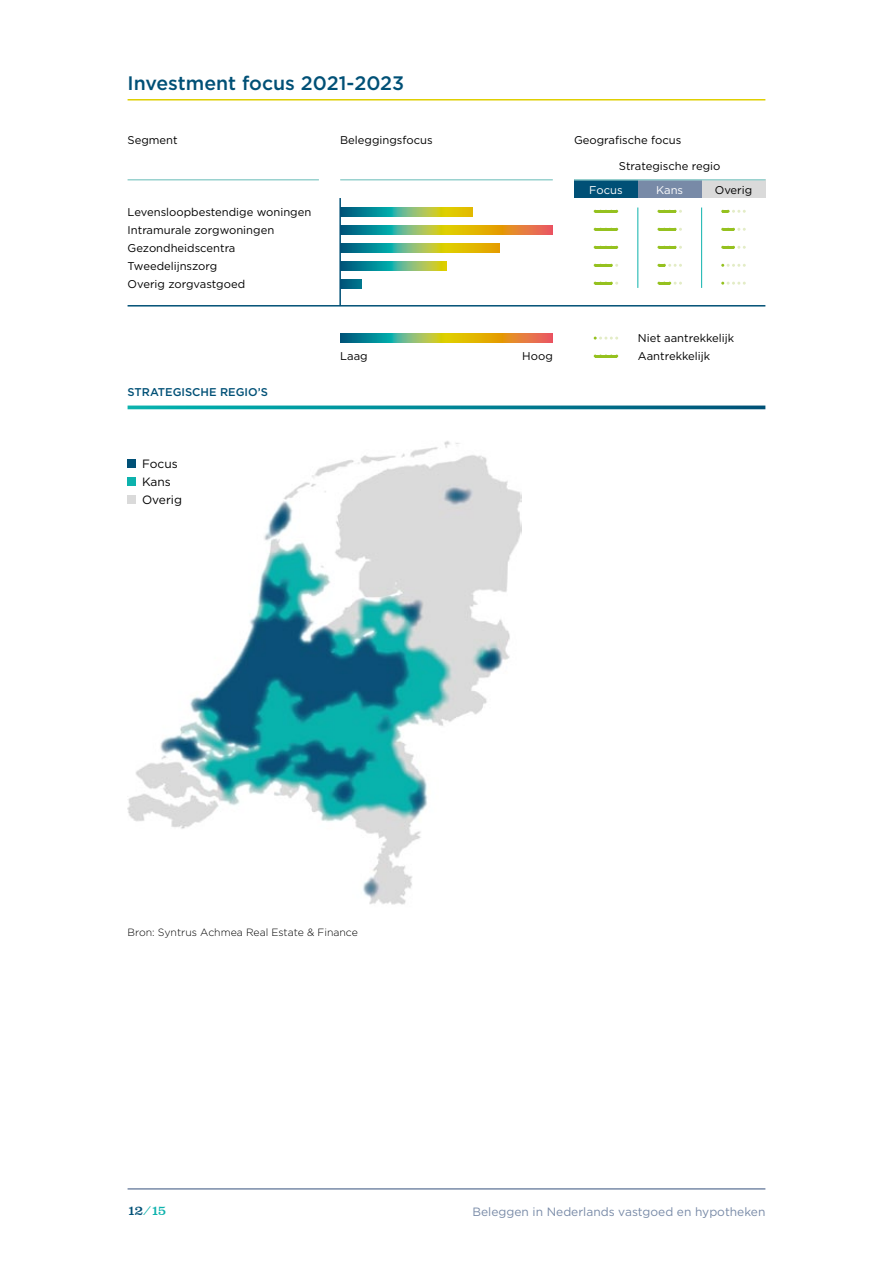
<style>
.page{position:relative;width:893px;height:1263px;background:#fff}
.page>*{position:absolute;margin:0;border:0;box-sizing:border-box;transform-origin:0 0}
.t1{font:500 19.5px "Gotham";color:#005076}
.t2{font:12px "Gotham";color:#788aa7}
.t3{font:12px/18px "Gotham";color:#000}
.t4{font:500 12px "Clarendon";color:#0db2ad}
.t5{font:11.25px/18px "Gotham";color:#000}
.t6{font:500 11.25px "Gotham";color:#005076}
.t7{font:11.25px "Gotham";color:#fff}
.t8{font:300 10.5px "Gotham";color:#000}
.s1{color:#005076}
</style>
<div class="page">
<hr style="left:128px;top:1188px;width:637px;height:2px;background:#788aa7">
<hr style="left:128px;top:99px;width:637px;height:2px;background:#dfcf00">
<svg style="left:341px;top:207px;width:132px;height:9px"></svg>
<svg style="left:341px;top:225px;width:212px;height:9px"></svg>
<svg style="left:340px;top:333px;width:213px;height:9px"></svg>
<svg style="left:341px;top:243px;width:158px;height:9px"></svg>
<svg style="left:341px;top:261px;width:105px;height:9px"></svg>
<svg style="left:341px;top:279px;width:20px;height:9px"></svg>
<hr style="left:339px;top:198px;width:2px;height:108px;background:#005076">
<div style="left:574px;top:180px;width:64px;height:18px;background:#005076"></div>
<div style="left:638px;top:180px;width:64px;height:18px;background:#788aa7"></div>
<div style="left:702px;top:180px;width:63px;height:18px;background:#dadada"></div>
<hr style="left:128px;top:305px;width:637px;height:2px;background:#005076">
<hr style="left:574px;top:179px;width:191px;height:2px;background:#99d2cf">
<hr style="left:340px;top:179px;width:213px;height:1px;background:#99d2cf">
<hr style="left:128px;top:179px;width:191px;height:1px;background:#99d2cf">
<svg style="left:594px;top:337px;width:24px;height:3px"></svg>
<svg style="left:594px;top:264px;width:24px;height:3px"></svg>
<svg style="left:594px;top:282px;width:24px;height:3px"></svg>
<svg style="left:657px;top:210px;width:25px;height:3px"></svg>
<svg style="left:657px;top:228px;width:25px;height:3px"></svg>
<svg style="left:657px;top:246px;width:25px;height:3px"></svg>
<svg style="left:721px;top:264px;width:25px;height:3px"></svg>
<svg style="left:721px;top:282px;width:25px;height:3px"></svg>
<hr style="left:638px;top:207px;width:1px;height:81px;background:#0db2ad">
<hr style="left:701px;top:207px;width:1px;height:81px;background:#0db2ad">
<hr style="left:595px;top:210px;width:22px;height:3px;background:#95c11f">
<hr style="left:659px;top:210px;width:16px;height:3px;background:#95c11f">
<hr style="left:659px;top:228px;width:16px;height:3px;background:#95c11f">
<hr style="left:659px;top:246px;width:16px;height:3px;background:#95c11f">
<svg style="left:657px;top:264px;width:25px;height:3px"></svg>
<svg style="left:721px;top:210px;width:25px;height:3px"></svg>
<hr style="left:595px;top:228px;width:22px;height:3px;background:#95c11f">
<hr style="left:595px;top:355px;width:22px;height:3px;background:#95c11f">
<hr style="left:595px;top:246px;width:22px;height:3px;background:#95c11f">
<hr style="left:595px;top:264px;width:16px;height:3px;background:#95c11f">
<hr style="left:595px;top:282px;width:16px;height:3px;background:#95c11f">
<svg style="left:657px;top:282px;width:25px;height:3px"></svg>
<svg style="left:721px;top:246px;width:25px;height:3px"></svg>
<svg style="left:721px;top:228px;width:25px;height:3px"></svg>
<svg style="left:128px;top:405px;width:637px;height:4px"></svg>
<img style="left:128px;top:441px;width:393px;height:464px">
<div style="left:128px;top:459px;width:8px;height:9px;background:#005076"></div>
<div style="left:128px;top:477px;width:8px;height:9px;background:#0db2ad"></div>
<div style="left:128px;top:495px;width:8px;height:9px;background:#dadada"></div>
<h1 class="t1" style="left:128px;top:70px;width:278px">Investment focus 2021-2023</h1>
<p class="t5" style="left:128px;top:131px;width:52px">Segment</p>
<p class="t5" style="left:340px;top:131px;width:94px">Beleggingsfocus</p>
<p class="t5" style="left:574px;top:131px;width:109px">Geografische focus</p>
<p class="t5" style="left:619px;top:157px;width:103px">Strategische regio</p>
<p class="t7" style="left:589px;top:183px;width:35px">Focus</p>
<p class="t7" style="left:656px;top:183px;width:29px">Kans</p>
<p class="t5" style="left:715px;top:181px;width:39px">Overig</p>
<p class="t5" style="left:128px;top:203px;width:185px">Levensloopbestendige woningen<br>Intramurale zorgwoningen<br>Gezondheidscentra<br>Tweedelijnszorg<br>Overig zorgvastgoed</p>
<p class="t6" style="left:128px;top:385px;width:142px">STRATEGISCHE REGIO’S</p>
<p class="t3" style="left:142px;top:455px;width:41px">Focus<br>Kans<br>Overig</p>
<p class="t5" style="left:638px;top:329px;width:98px">Niet aantrekkelijk</p>
<p class="t5" style="left:340px;top:347px;width:29px">Laag</p>
<p class="t5" style="left:522px;top:347px;width:32px">Hoog</p>
<p class="t5" style="left:638px;top:347px;width:74px">Aantrekkelijk</p>
<p class="t8" style="left:128px;top:926px;width:232px">Bron: Syntrus Achmea Real Estate &amp; Finance</p>
<p class="t4" style="left:128px;top:1203px;width:40px"><span class="s1">12</span>/15</p>
<p class="t2" style="left:472px;top:1204px;width:294px">Beleggen in Nederlands vastgoed en hypotheken</p>
</div>
